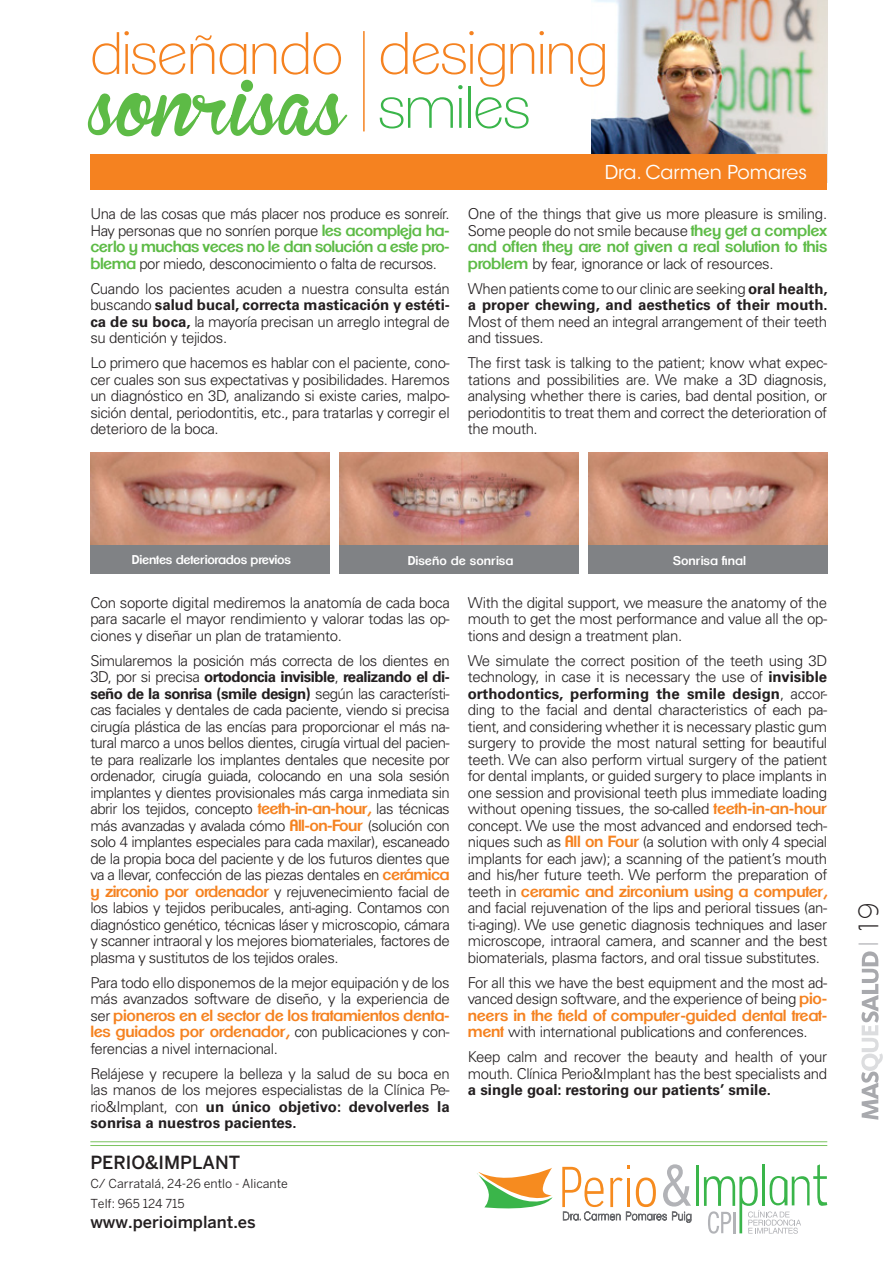
<style>
.page{position:relative;width:893px;height:1263px;background:#fff}
.page>*{position:absolute;margin:0;border:0;box-sizing:border-box;transform-origin:0 0}
.t1{font:200 57.9px "Clemente P Dac";color:#f58220}
.t2{font:200 57.9px "Clemente P Dac";color:#3ab54a}
.t3{font:200 27px "Clemente P Dac";color:#231f20}
.t4{font:19.05px "ITC Avant Garde Std";color:#fff}
.t5{font:500 18px "Benton Sans";color:#231f20}
.t6{font:500 16.5px "Benton Sans";color:#231f20}
.t7{font:600 15.75px/16.5px "Clemente P Dak";letter-spacing:-.02em;color:#f58220}
.t8{font:600 15.75px "Clemente P Dak";letter-spacing:-.035em;color:#5dbb46}
.t9{font:300 15px/16.5px "Univers LT Std";letter-spacing:-.025em;color:#231f20;text-align:justify}
.t10{font:600 12.45px "Clemente P Dak";color:#fff}
.t11{font:600 12.45px "Clemente P Dak";letter-spacing:-.02em;color:#fff}
.t12{font:12.3px "Benton Sans";color:#231f20}
.s1{font-family:"Clemente P Dak";font-weight:600;font-size:15.75px;color:#5dbb46}
.s2{font-weight:700}
.s3{font-family:"Clemente P Dak";font-weight:600;font-size:15.75px;color:#f58220}
.s4{font-family:"Univers LT Std";font-weight:300;font-size:15px;color:#231f20}
.s5{color:#b2b3b7}
</style>
<div class="page">
<svg style="left:861px;top:951px;width:22px;height:169px"></svg>
<svg style="left:477px;top:1168px;width:76px;height:41px"></svg>
<hr style="left:697px;top:1165px;width:2px;height:41px;background:#3ab54a">
<svg style="left:704px;top:1164px;width:123px;height:70px"></svg>
<svg style="left:562px;top:1164px;width:129px;height:59px"></svg>
<hr style="left:90px;top:1141px;width:737px;height:1px;background:#7ac35e">
<hr style="left:90px;top:1145px;width:737px;height:1px;background:#7ac35e">
<img style="left:591px;top:0;width:236px;height:154px">
<div style="left:90px;top:154px;width:737px;height:35px;background:#f58220"></div>
<img style="left:339px;top:453px;width:240px;height:92px">
<div style="left:339px;top:545px;width:240px;height:28px;background:#808285"></div>
<img style="left:589px;top:453px;width:239px;height:92px">
<div style="left:589px;top:545px;width:239px;height:28px;background:#808285"></div>
<img style="left:90px;top:453px;width:240px;height:92px">
<div style="left:90px;top:545px;width:240px;height:28px;background:#808285"></div>
<svg style="left:88px;top:80px;width:259px;height:57px"></svg>
<hr style="left:363px;top:31px;width:2px;height:100px;background:#f58220">
<p class="t1" style="left:90px;top:20px;width:254px">diseñando</p>
<p class="t1" style="left:379px;top:20px;width:230px">designing</p>
<p class="t2" style="left:379px;top:74px;width:153px">smiles</p>
<p class="t4" style="left:605px;top:160px;width:204px">Dra. Carmen Pomares</p>
<p class="t9" style="left:90px;top:206px;width:361px">Una de las cosas que más placer nos produce es sonreír.<br>Hay personas que no sonríen porque <span class="s1">les acompleja ha-</span></p>
<p class="t8" style="left:90px;top:237px;width:361px">cerlo y muchas veces no le dan solución a este pro-</p>
<p class="t9" style="left:90px;top:255px;width:348px"><span class="s1">blema</span> por miedo, desconocimiento o falta de recursos.</p>
<p class="t9" style="left:90px;top:280px;width:361px">Cuando los pacientes acuden a nuestra consulta están buscando <span class="s2">salud bucal, correcta masticación y estéti&shy;ca de su boca,</span> la mayoría precisan un arreglo integral de su dentición y tejidos.</p>
<p class="t9" style="left:90px;top:355px;width:361px">Lo primero que hacemos es hablar con el paciente, cono&shy;cer cuales son sus expectativas y posibilidades. Haremos un diagnóstico en 3D, analizando si existe caries, malpo&shy;sición dental, periodontitis, etc., para tratarlas y corregir el deterioro de la boca.</p>
<p class="t9" style="left:468px;top:206px;width:361px">One of the things that give us more pleasure is smiling.<br>Some people do not smile because <span class="s1">they get a complex</span></p>
<p class="t8" style="left:468px;top:237px;width:361px">and often they are not given a real solution to this</p>
<p class="t9" style="left:468px;top:255px;width:307px"><span class="s1">problem</span> by fear, ignorance or lack of resources.</p>
<p class="t9" style="left:468px;top:280px;width:361px">When patients come to our clinic are seeking <span class="s2">oral health, a proper chewing, and aesthetics of their mouth.<br></span>Most of them need an integral arrangement of their teeth and tissues.</p>
<p class="t9" style="left:468px;top:355px;width:361px">The first task is talking to the patient; know what expec&shy;tations and possibilities are. We make a 3D diagnosis, analysing whether there is caries, bad dental position, or periodontitis to treat them and correct the deterioration of the mouth.</p>
<p class="t11" style="left:132px;top:553px;width:160px">Dientes deteriorados previos</p>
<p class="t10" style="left:408px;top:553px;width:107px">Diseño de sonrisa</p>
<p class="t10" style="left:673px;top:553px;width:74px">Sonrisa final</p>
<p class="t9" style="left:90px;top:594px;width:361px">Con soporte digital mediremos la anatomía de cada boca para sacarle el mayor rendimiento y valorar todas las op&shy;ciones y diseñar un plan de tratamiento.</p>
<p class="t9" style="left:90px;top:652px;width:361px">Simularemos la posición más correcta de los dientes en 3D, por si precisa <span class="s2">ortodoncia invisible</span>, <span class="s2">realizando el di&shy;seño de la sonrisa (smile design)</span> según las característi&shy;cas faciales y dentales de cada paciente, viendo si precisa cirugía plástica de las encías para proporcionar el más na&shy;tural marco a unos bellos dientes, cirugía virtual del pacien&shy;te para realizarle los implantes dentales que necesite por ordenador, cirugía guiada, colocando en una sola sesión implantes y dientes provisionales más carga inmediata sin abrir los tejidos, concepto <span class="s3">teeth-in-an-hour,</span> las técnicas más avanzadas y avalada cómo <span class="s3">All-on-Four</span> (solución con solo 4 implantes especiales para cada maxilar), escaneado de la propia boca del paciente y de los futuros dientes que va a llevar, confección de las piezas dentales en <span class="s3">cerámica y zirconio por ordenador</span> y rejuvenecimiento facial de los labios y tejidos peribucales, anti-aging. Contamos con diagnóstico genético, técnicas láser y microscopio, cámara y scanner intraoral y los mejores biomateriales, factores de plasma y sustitutos de los tejidos orales.</p>
<p class="t9" style="left:90px;top:974px;width:361px">Para todo ello disponemos de la mejor equipación y de los más avanzados software de diseño, y la experiencia de</p>
<p class="t7" style="left:90px;top:1007px;width:361px"><span class="s4">ser</span> pioneros en el sector de los tratamientos denta&shy;les guiados por ordenador, <span class="s4">con publicaciones y con-</span></p>
<p class="t9" style="left:90px;top:1040px;width:189px">ferencias a nivel internacional.</p>
<p class="t9" style="left:90px;top:1065px;width:361px">Relájese y recupere la belleza y la salud de su boca en las manos de los mejores especialistas de la Clínica Pe&shy;rio&amp;Implant, con <span class="s2">un único objetivo: devolverles la sonrisa a nuestros pacientes.</span></p>
<p class="t5" style="left:90px;top:1151px;width:151px">PERIO&amp;IMPLANT</p>
<p class="t12" style="left:90px;top:1176px;width:199px">C/ Carratalá, 24-26 entlo - Alicante</p>
<p class="t12" style="left:90px;top:1196px;width:96px">Telf: 965 124 715</p>
<p class="t6" style="left:90px;top:1212px;width:167px">www.perioimplant.es</p>
<p class="t9" style="left:468px;top:594px;width:361px">With the digital support, we measure the anatomy of the mouth to get the most performance and value all the op&shy;tions and design a treatment plan.</p>
<p class="t9" style="left:468px;top:652px;width:361px">We simulate the correct position of the teeth using 3D technology, in case it is necessary the use of <span class="s2">invisible orthodontics, performing the smile design</span>, accor&shy;ding to the facial and dental characteristics of each pa&shy;tient, and considering whether it is necessary plastic gum surgery to provide the most natural setting for beautiful teeth. We can also perform virtual surgery of the patient for dental implants, or guided surgery to place implants in one session and provisional teeth plus immediate loading without opening tissues, the so-called <span class="s3">teeth-in-an-hour </span>concept. We use the most advanced and endorsed tech&shy;niques such as <span class="s3">All on Four</span> (a solution with only 4 special implants for each jaw); a scanning of the patient’s mouth and his/her future teeth. We perform the preparation of</p>
<p class="t7" style="left:468px;top:883px;width:361px"><span class="s4">teeth in</span> ceramic and zirconium using a computer,</p>
<p class="t9" style="left:468px;top:900px;width:361px">and facial rejuvenation of the lips and perioral tissues (an&shy;ti-aging). We use genetic diagnosis techniques and laser microscope, intraoral camera, and scanner and the best biomaterials, plasma factors, and oral tissue substitutes.</p>
<p class="t9" style="left:468px;top:974px;width:361px">For all this we have the best equipment and the most ad&shy;vanced design software, and the experience of being <span class="s3">pio-</span></p>
<p class="t7" style="left:468px;top:1007px;width:361px">neers in the field of computer-guided dental treat-</p>
<p class="t9" style="left:468px;top:1024px;width:341px"><span class="s3">ment</span> with international publications and conferences.</p>
<p class="t9" style="left:468px;top:1049px;width:361px">Keep calm and recover the beauty and health of your mouth. Clínica Perio&amp;Implant has the best specialists and <span class="s2">a single goal: restoring our patients’ smile.</span></p>
<h2 class="t3" style="left:853px;top:946px;width:45px;rotate:-90deg"><span class="s5">I</span> 19</h2>
</div>
